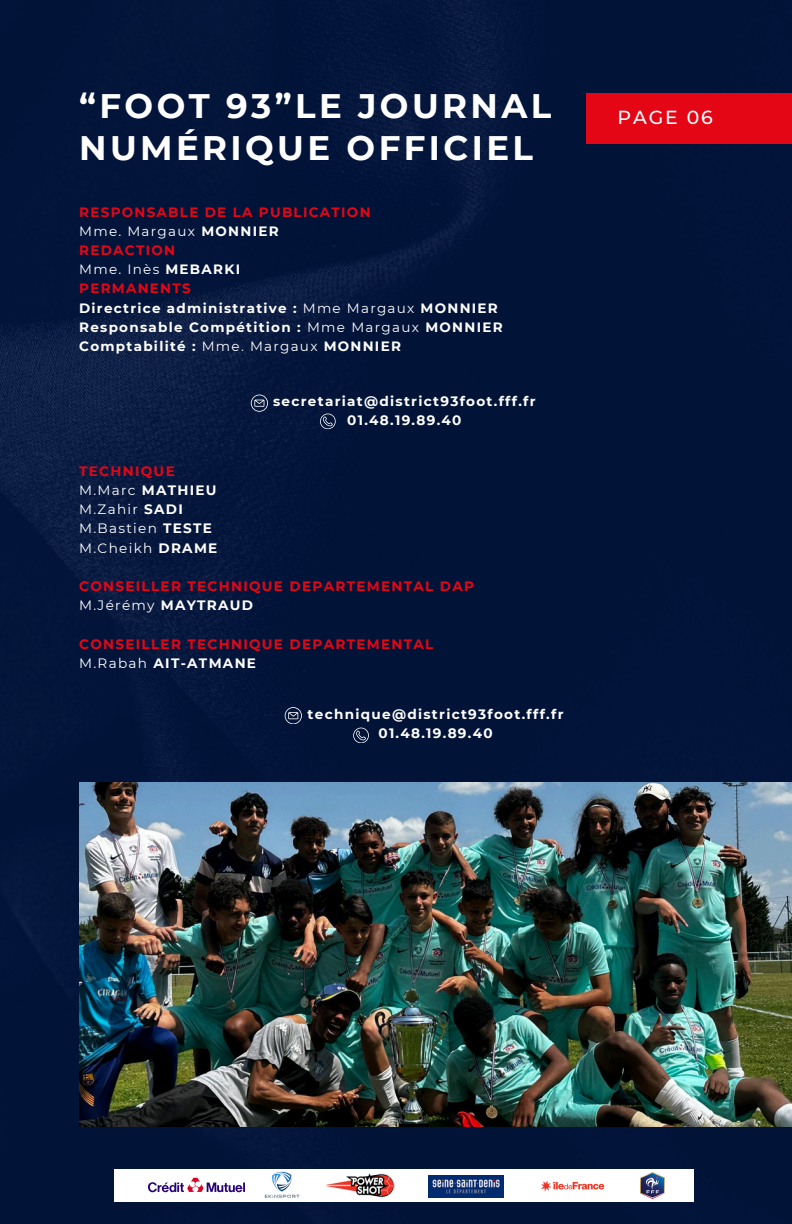
<style>
.page{position:relative;width:792px;height:1224px;background:#021339}
.page>*{position:absolute;margin:0;border:0;box-sizing:border-box;transform-origin:0 0}
.t1{font:700 34px/42.4px "Montserrat";letter-spacing:.1em;color:#fff}
.t2{font:500 18.8px "Montserrat";letter-spacing:.1em;color:#fff}
.t3{font:700 13.6px/19.2px "Montserrat";letter-spacing:.095em;color:#fff;text-align:center}
.t4{font:13.6px/19.2px "Montserrat";letter-spacing:.095em;color:#fff}
.t5{font:700 13.6px "Montserrat";letter-spacing:.095em;color:#e40615}
.s1{color:#e40615}
.s2{font-weight:400}
.s3{font-weight:700;color:#e40615}
.s4{font-weight:700}
</style>
<div class="page">
<img style="left:79px;top:783px;width:713px;height:343px">
<div style="left:586px;top:93px;width:206px;height:51px;background:#e40615"></div>
<div style="left:114px;top:1169px;width:580px;height:33px;background:#fff"></div>
<img style="left:148px;top:1178px;width:96px;height:15px">
<img style="left:262px;top:1165px;width:39px;height:39px">
<img style="left:326px;top:1173px;width:70px;height:25px">
<img style="left:541px;top:1181px;width:64px;height:11px">
<img style="left:429px;top:1175px;width:75px;height:23px">
<img style="left:641px;top:1173px;width:24px;height:25px">
<svg style="left:251px;top:395px;width:16px;height:16px"></svg>
<svg style="left:320px;top:414px;width:15px;height:15px"></svg>
<svg style="left:285px;top:707px;width:16px;height:17px"></svg>
<svg style="left:353px;top:728px;width:15px;height:15px"></svg>
<h3 class="t1" style="left:79px;top:85px;width:474px">“FOOT 93”LE JOURNAL<br>NUMÉRIQUE OFFICIEL</h3>
<p class="t3" style="left:79px;top:202px;width:425px;text-align:left"><span class="s1">RESPONSABLE DE LA PUBLICATION<br></span><span class="s2">Mme. Margaux</span> MONNIER<br><span class="s1">REDACTION<br></span><span class="s2">Mme. Inès</span> MEBARKI<br><span class="s1">PERMANENTS<br></span>Directrice administrative : <span class="s2">Mme Margaux</span> MONNIER<br>Responsable Compétition : <span class="s2">Mme Margaux</span> MONNIER<br>Comptabilité : <span class="s2">Mme. Margaux</span> MONNIER</p>
<p class="t3" style="left:273px;top:392px;width:264px">secretariat@district93foot.fff.fr<br>01.48.19.89.40</p>
<h2 class="t4" style="left:79px;top:461px;width:140px"><span class="s3">TECHNIQUE<br></span>M.Marc <span class="s4">MATHIEU<br></span>M.Zahir <span class="s4">SADI<br></span>M.Bastien <span class="s4">TESTE<br></span>M.Cheikh <span class="s4">DRAME</span></h2>
<h3 class="t5" style="left:79px;top:578px;width:396px">CONSEILLER TECHNIQUE DEPARTEMENTAL DAP</h3>
<p class="t4" style="left:79px;top:596px;width:175px">M.Jérémy <span class="s4">MAYTRAUD</span></p>
<h4 class="t5" style="left:79px;top:636px;width:356px">CONSEILLER TECHNIQUE DEPARTEMENTAL</h4>
<p class="t3" style="left:79px;top:654px;width:178px"><span class="s2">M.Rabah</span> AIT-ATMANE</p>
<p class="t3" style="left:308px;top:704px;width:257px">technique@district93foot.fff.fr<br>01.48.19.89.40</p>
<p class="t2" style="left:618px;top:106px;width:97px">PAGE 06</p>
</div>
